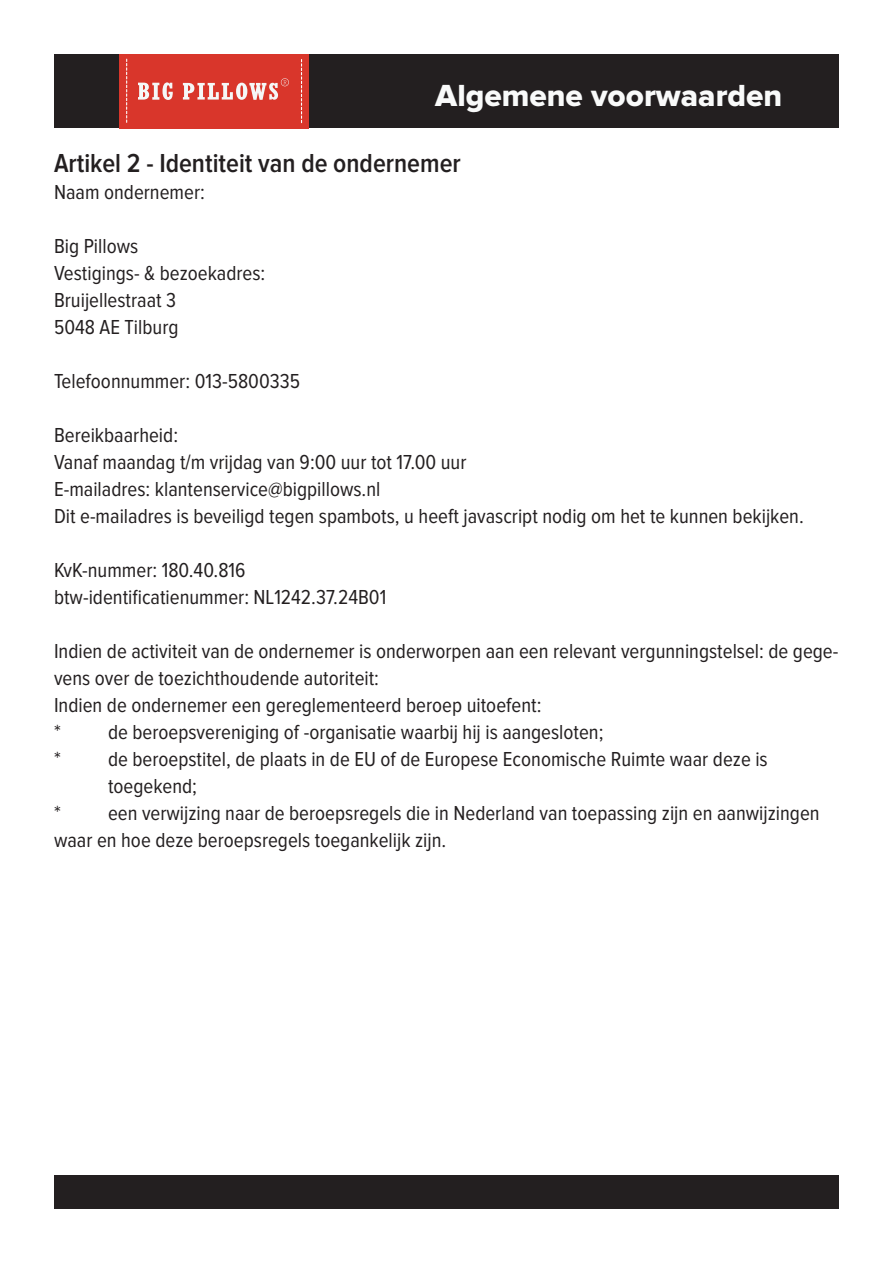
<style>
.page{position:relative;width:893px;height:1263px;background:#fff}
.page>*{position:absolute;margin:0;border:0;box-sizing:border-box;transform-origin:0 0}
.t1{font:31.65px "Proxima Nova Extrabld";color:#f9fafa}
.t2{font:600 27px "Proxima Nova Cond";color:#231f20}
.t3{font:21px/27px "Proxima Nova Cond";color:#231f20}
</style>
<div class="page">
<div style="left:54px;top:54px;width:785px;height:74px;background:#231f20"></div>
<div style="left:119px;top:54px;width:190px;height:74px;background:#d9362b"></div>
<svg style="left:183px;top:78px;width:106px;height:22px"></svg>
<svg style="left:138px;top:82px;width:35px;height:18px"></svg>
<svg style="left:301px;top:59px;width:1px;height:64px"></svg>
<svg style="left:126px;top:58px;width:1px;height:65px"></svg>
<div style="left:54px;top:1175px;width:785px;height:34px;background:#231f20"></div>
<h1 class="t1" style="left:435px;top:81px;width:349px">Algemene voorwaarden</h1>
<p class="t2" style="left:54px;top:151px;width:408px">Artikel 2 - Identiteit van de ondernemer</p>
<p class="t3" style="left:54px;top:180px;width:152px">Naam ondernemer:</p>
<p class="t3" style="left:54px;top:234px;width:86px">Big Pillows</p>
<p class="t3" style="left:54px;top:261px;width:213px">Vestigings- &amp; bezoekadres:</p>
<p class="t3" style="left:54px;top:288px;width:124px">Bruijellestraat 3</p>
<p class="t3" style="left:54px;top:315px;width:126px">5048 AE Tilburg</p>
<p class="t3" style="left:54px;top:369px;width:248px">Telefoonnummer: 013-5800335</p>
<p class="t3" style="left:54px;top:423px;width:126px">Bereikbaarheid:</p>
<p class="t3" style="left:54px;top:450px;width:414px">Vanaf maandag t/m vrijdag van 9:00 uur tot 17.00 uur</p>
<p class="t3" style="left:54px;top:477px;width:328px">E-mailadres: klantenservice@bigpillows.nl</p>
<p class="t3" style="left:54px;top:504px;width:751px">Dit e-mailadres is beveiligd tegen spambots, u heeft javascript nodig om het te kunnen bekijken.</p>
<p class="t3" style="left:54px;top:558px;width:193px">KvK-nummer: 180.40.816</p>
<p class="t3" style="left:54px;top:585px;width:334px">btw-identificatienummer: NL1242.37.24B01</p>
<p class="t3" style="left:54px;top:639px;width:786px">Indien de activiteit van de ondernemer is onderworpen aan een relevant vergunningstelsel: de gege&shy;vens over de toezichthoudende autoriteit:</p>
<p class="t3" style="left:54px;top:693px;width:489px">Indien de ondernemer een gereglementeerd beroep uitoefent:</p>
<p class="t3" style="left:54px;top:720px;width:551px">* de beroepsvereniging of -organisatie waarbij hij is aangesloten;</p>
<p class="t3" style="left:54px;top:747px;width:715px">* de beroepstitel, de plaats in de EU of de Europese Economische Ruimte waar deze is</p>
<p class="t3" style="left:108px;top:774px;width:91px">toegekend;</p>
<p class="t3" style="left:54px;top:801px;width:767px">* een verwijzing naar de beroepsregels die in Nederland van toepassing zijn en aanwijzingen waar en hoe deze beroepsregels toegankelijk zijn.</p>
</div>
